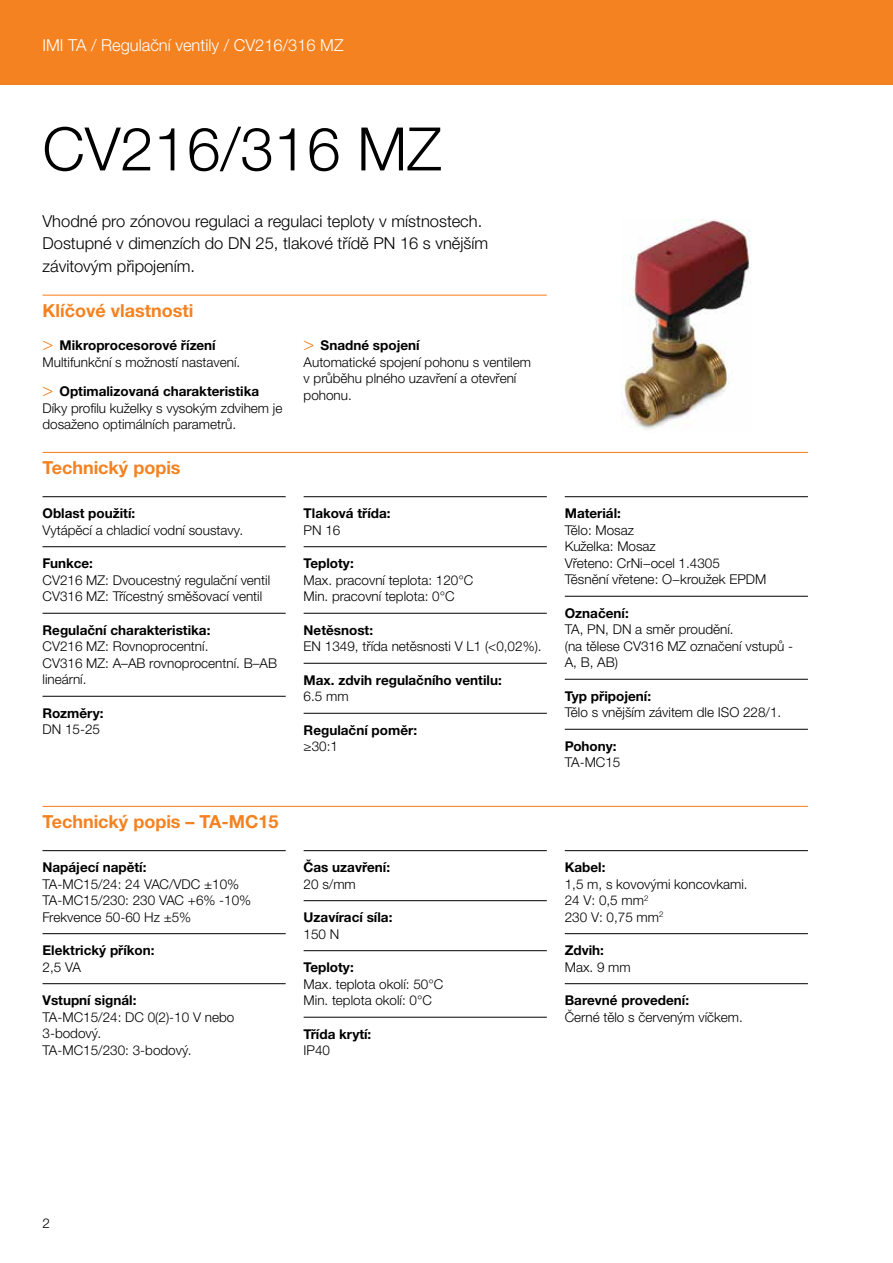
<style>
.page{position:relative;width:893px;height:1263px;background:#fff}
.page>*{position:absolute;margin:0;border:0;box-sizing:border-box;transform-origin:0 0}
.t1{font:300 60px "Helvetica Neue LTW1 G";color:#000}
.t2{font:700 18px "Helvetica Neue LTW1 G";color:#f58220}
.t3{font:300 16.5px/22.5px "Helvetica Neue LTW1 G";color:#000}
.t4{font:300 16.5px "Helvetica Neue LTW1 G";color:#fff}
.t5{font:300 13.5px/16.5px "Helvetica Neue LTW1 G";color:#000}
.t6{font:700 13.5px "Helvetica Neue LTW1 G";color:#000}
.s1{font-family:"Helvetica Neue LT Std";font-size:18px;color:#f58220}
.s2{font-weight:700}
</style>
<div class="page">
<div style="left:0;top:0;width:893px;height:85px;background:#f58220"></div>
<hr style="left:43px;top:295px;width:504px;height:1px;background:#f58220">
<hr style="left:43px;top:452px;width:765px;height:1px;background:#f58220">
<hr style="left:43px;top:496px;width:243px;height:1px;background:#000">
<hr style="left:43px;top:546px;width:243px;height:1px;background:#000">
<hr style="left:43px;top:613px;width:243px;height:1px;background:#000">
<hr style="left:43px;top:696px;width:243px;height:1px;background:#000">
<hr style="left:304px;top:496px;width:243px;height:1px;background:#000">
<hr style="left:304px;top:546px;width:243px;height:1px;background:#000">
<hr style="left:304px;top:613px;width:243px;height:1px;background:#000">
<hr style="left:304px;top:663px;width:243px;height:1px;background:#000">
<hr style="left:304px;top:713px;width:243px;height:1px;background:#000">
<hr style="left:565px;top:496px;width:243px;height:1px;background:#000">
<hr style="left:565px;top:596px;width:243px;height:1px;background:#000">
<hr style="left:565px;top:679px;width:243px;height:1px;background:#000">
<hr style="left:565px;top:729px;width:243px;height:1px;background:#000">
<hr style="left:43px;top:806px;width:765px;height:1px;background:#f58220">
<hr style="left:43px;top:850px;width:243px;height:1px;background:#000">
<hr style="left:43px;top:933px;width:243px;height:1px;background:#000">
<hr style="left:43px;top:983px;width:243px;height:1px;background:#000">
<hr style="left:304px;top:850px;width:243px;height:1px;background:#000">
<hr style="left:304px;top:900px;width:243px;height:1px;background:#000">
<hr style="left:304px;top:950px;width:243px;height:1px;background:#000">
<hr style="left:304px;top:1017px;width:243px;height:1px;background:#000">
<hr style="left:565px;top:850px;width:243px;height:1px;background:#000">
<hr style="left:565px;top:933px;width:243px;height:1px;background:#000">
<hr style="left:565px;top:983px;width:243px;height:1px;background:#000">
<img style="left:622px;top:220px;width:129px;height:209px">
<p class="t4" style="left:43px;top:35px;width:302px">IMI TA / Regulační ventily / CV216/316 MZ</p>
<h1 class="t1" style="left:43px;top:112px;width:401px">CV216/316 MZ</h1>
<p class="t3" style="left:43px;top:210px;width:447px">Vhodné pro zónovou regulaci a regulaci teploty v místnostech.<br>Dostupné v dimenzích do DN 25, tlakové třídě PN 16 s vnějším závitovým připojením.</p>
<h2 class="t2" style="left:43px;top:299px;width:152px">Klíčové vlastnosti</h2>
<p class="t5" style="left:43px;top:337px;width:199px"><span class="s1">&gt;</span> <span class="s2">Mikroprocesorové řízení<br></span>Multifunkční s možností nastavení.</p>
<p class="t5" style="left:43px;top:383px;width:241px"><span class="s1">&gt;</span> <span class="s2">Optimalizovaná charakteristika<br></span>Díky profilu kuželky s vysokým zdvihem je dosaženo optimálních parametrů.</p>
<p class="t5" style="left:304px;top:337px;width:229px"><span class="s1">&gt;</span> <span class="s2">Snadné spojení<br></span>Automatické spojení pohonu s ventilem v průběhu plného uzavření a otevření pohonu.</p>
<h2 class="t2" style="left:43px;top:457px;width:140px">Technický popis</h2>
<p class="t6" style="left:43px;top:505px;width:94px">Oblast použití:</p>
<p class="t5" style="left:43px;top:522px;width:202px">Vytápěcí a chladicí vodní soustavy.</p>
<p class="t6" style="left:43px;top:555px;width:52px">Funkce:</p>
<p class="t5" style="left:43px;top:572px;width:229px">CV216 MZ: Dvoucestný regulační ventil<br>CV316 MZ: Třícestný směšovací ventil</p>
<p class="t6" style="left:43px;top:622px;width:169px">Regulační charakteristika:</p>
<p class="t5" style="left:43px;top:638px;width:236px">CV216 MZ: Rovnoprocentní.<br>CV316 MZ: A–AB rovnoprocentní. B–AB lineární.</p>
<p class="t6" style="left:43px;top:705px;width:62px">Rozměry:</p>
<p class="t5" style="left:43px;top:721px;width:59px">DN 15-25</p>
<h2 class="t2" style="left:43px;top:811px;width:237px">Technický popis – TA-MC15</h2>
<p class="t6" style="left:43px;top:859px;width:105px">Napájecí napětí:</p>
<p class="t5" style="left:43px;top:876px;width:210px">TA-MC15/24: 24 VAC/VDC ±10%<br>TA-MC15/230: 230 VAC +6% -10%<br>Frekvence 50-60 Hz ±5%</p>
<p class="t6" style="left:43px;top:942px;width:114px">Elektrický příkon:</p>
<p class="t5" style="left:43px;top:959px;width:40px">2,5 VA</p>
<p class="t6" style="left:43px;top:992px;width:95px">Vstupní signál:</p>
<p class="t5" style="left:43px;top:1009px;width:193px">TA-MC15/24: DC 0(2)-10 V nebo<br>3-bodový.<br>TA-MC15/230: 3-bodový.</p>
<p class="t6" style="left:304px;top:505px;width:89px">Tlaková třída:</p>
<p class="t5" style="left:304px;top:522px;width:38px">PN 16</p>
<p class="t6" style="left:304px;top:555px;width:52px">Teploty:</p>
<p class="t5" style="left:304px;top:572px;width:171px">Max. pracovní teplota: 120°C<br>Min. pracovní teplota: 0°C</p>
<p class="t6" style="left:304px;top:622px;width:71px">Netěsnost:</p>
<p class="t5" style="left:304px;top:638px;width:240px">EN 1349, třída netěsnosti V L1 (&lt;0,02%).</p>
<p class="t6" style="left:304px;top:672px;width:200px">Max. zdvih regulačního ventilu:</p>
<p class="t5" style="left:304px;top:688px;width:47px">6.5 mm</p>
<p class="t6" style="left:304px;top:722px;width:115px">Regulační poměr:</p>
<p class="t5" style="left:304px;top:738px;width:36px">≥30:1</p>
<p class="t6" style="left:304px;top:859px;width:88px">Čas uzavření:</p>
<p class="t5" style="left:304px;top:876px;width:54px">20 s/mm</p>
<p class="t6" style="left:304px;top:909px;width:90px">Uzavírací síla:</p>
<p class="t5" style="left:304px;top:926px;width:37px">150 N</p>
<p class="t6" style="left:304px;top:959px;width:52px">Teploty:</p>
<p class="t5" style="left:304px;top:976px;width:141px">Max. teplota okolí: 50°C<br>Min. teplota okolí: 0°C</p>
<p class="t6" style="left:304px;top:1026px;width:69px">Třída krytí:</p>
<p class="t5" style="left:304px;top:1042px;width:28px">IP40</p>
<p class="t6" style="left:565px;top:505px;width:58px">Materiál:</p>
<p class="t5" style="left:565px;top:522px;width:203px">Tělo: Mosaz<br>Kuželka: Mosaz<br>Vřeteno: CrNi−ocel 1.4305<br>Těsnění vřetene: O−kroužek EPDM</p>
<p class="t6" style="left:565px;top:605px;width:66px">Označení:</p>
<p class="t5" style="left:565px;top:621px;width:230px">TA, PN, DN a směr proudění.<br>(na tělese CV316 MZ označení vstupů -<br>A, B, AB)</p>
<p class="t6" style="left:565px;top:688px;width:88px">Typ připojení:</p>
<p class="t5" style="left:565px;top:704px;width:218px">Tělo s vnějším závitem dle ISO 228/1.</p>
<p class="t6" style="left:565px;top:738px;width:53px">Pohony:</p>
<p class="t5" style="left:565px;top:754px;width:57px">TA-MC15</p>
<p class="t6" style="left:565px;top:859px;width:42px">Kabel:</p>
<p class="t5" style="left:565px;top:876px;width:184px">1,5 m, s kovovými koncovkami.<br>24 V: 0,5 mm<sup>2<br></sup>230 V: 0,75 mm<sup>2</sup></p>
<p class="t6" style="left:565px;top:942px;width:41px">Zdvih:</p>
<p class="t5" style="left:565px;top:959px;width:68px">Max. 9 mm</p>
<p class="t6" style="left:565px;top:992px;width:126px">Barevné provedení:</p>
<p class="t5" style="left:565px;top:1009px;width:180px">Černé tělo s červeným víčkem.</p>
<p class="t5" style="left:43px;top:1215px;width:9px">2</p>
</div>
